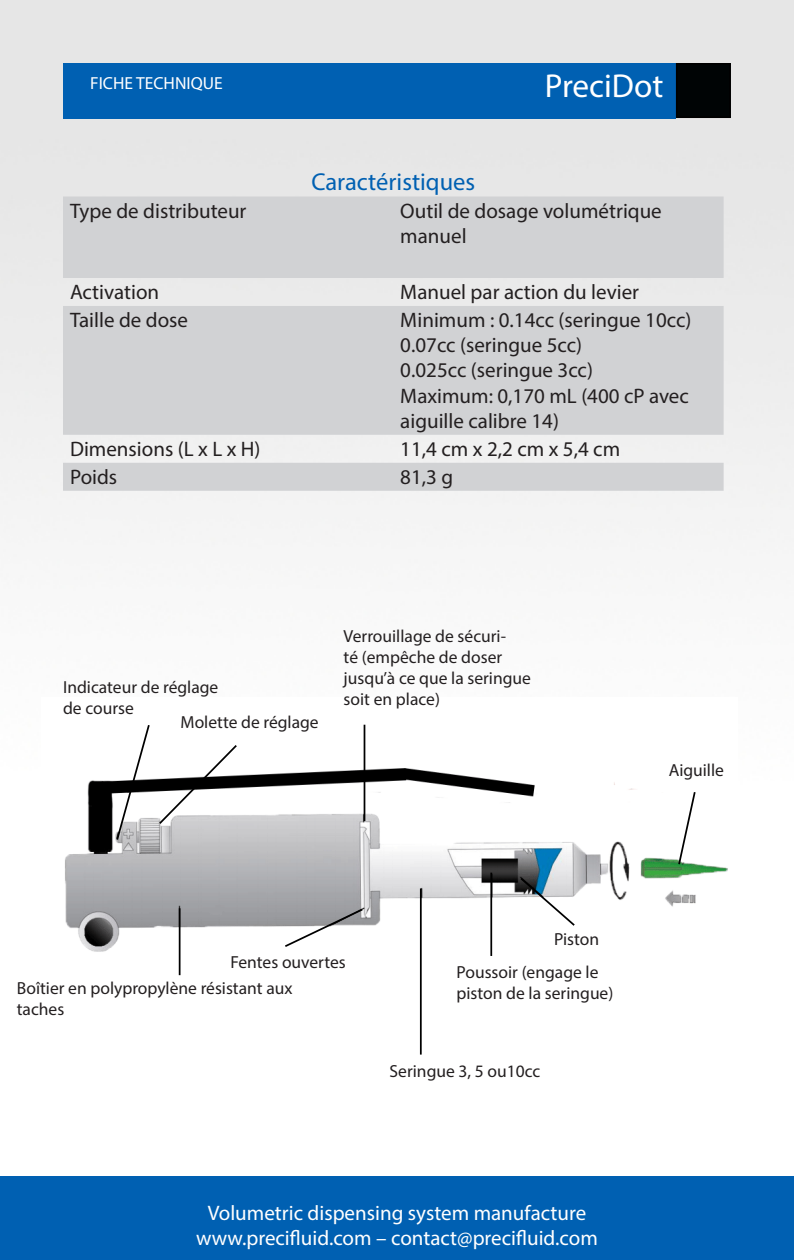
<style>
.page{position:relative;width:794px;height:1260px;background:#fff}
.page>*{position:absolute;margin:0;border:0;box-sizing:border-box;transform-origin:0 0}
.t1{font:33.25px "Myriad Pro";color:#fff}
.t2{font:24.5px "Myriad Pro";color:#0060b2}
.t3{font:21px/25.2px "Myriad Pro";color:#231f20}
.t4{font:21px/25.2px "Myriad Pro";color:#fff;text-align:center}
.t5{font:17.5px/21px "Myriad Pro";color:#231f20}
.t6{font:17.5px "Myriad Pro";color:#fff}
</style>
<div class="page">
<img style="left:0;top:0;width:794px;height:1177px">
<div style="left:63px;top:63px;width:613px;height:55px;background:#0060b2"></div>
<div style="left:676px;top:63px;width:55px;height:55px;background:#000405"></div>
<div style="left:0;top:1177px;width:794px;height:83px;background:#0060b2"></div>
<svg style="left:63px;top:197px;width:660px;height:294px;background:#d6d7d8"></svg>
<img style="left:41px;top:698px;width:696px;height:349px">
<svg style="left:115px;top:723px;width:36px;height:119px"></svg>
<svg style="left:157px;top:743px;width:82px;height:83px"></svg>
<hr style="left:363px;top:725px;width:2px;height:96px;background:#000">
<hr style="left:420px;top:888px;width:2px;height:167px;background:#000">
<hr style="left:490px;top:873px;width:2px;height:83px;background:#000">
<svg style="left:518px;top:876px;width:58px;height:52px"></svg>
<hr style="left:179px;top:908px;width:1px;height:67px;background:#000">
<svg style="left:283px;top:907px;width:81px;height:42px"></svg>
<svg style="left:677px;top:790px;width:20px;height:76px"></svg>
<p class="t6" style="left:90px;top:72px;width:134px">FICHE TECHNIQUE</p>
<h1 class="t1" style="left:545px;top:65px;width:120px">PreciDot</h1>
<p class="t2" style="left:311px;top:166px;width:165px">Caractéristiques</p>
<p class="t3" style="left:70px;top:198px;width:178px">Type de distributeur</p>
<p class="t3" style="left:400px;top:198px;width:263px">Outil de dosage volumétrique</p>
<p class="t3" style="left:400px;top:223px;width:68px">manuel</p>
<p class="t3" style="left:70px;top:279px;width:91px">Activation</p>
<p class="t3" style="left:400px;top:279px;width:240px">Manuel par action du levier</p>
<p class="t3" style="left:70px;top:307px;width:120px">Taille de dose</p>
<p class="t3" style="left:400px;top:307px;width:293px">Minimum : 0.14cc (seringue 10cc)</p>
<p class="t3" style="left:400px;top:332px;width:183px">0.07cc (seringue 5cc)</p>
<p class="t3" style="left:400px;top:357px;width:194px">0.025cc (seringue 3cc)</p>
<p class="t3" style="left:400px;top:383px;width:290px">Maximum: 0,170 mL (400 cP avec aiguille calibre 14)</p>
<p class="t3" style="left:70px;top:436px;width:192px">Dimensions (L x L x H)</p>
<p class="t3" style="left:400px;top:436px;width:221px">11,4 cm x 2,2 cm x 5,4 cm</p>
<p class="t3" style="left:70px;top:464px;width:49px">Poids</p>
<p class="t3" style="left:400px;top:464px;width:54px">81,3 g</p>
<p class="t5" style="left:63px;top:676px;width:157px">Indicateur de réglage de course</p>
<p class="t5" style="left:180px;top:712px;width:140px">Molette de réglage</p>
<p class="t5" style="left:344px;top:625px;width:189px">Verrouillage de sécuri-<br>té (empêche de doser jusqu’à ce que la seringue soit en place)</p>
<p class="t3" style="left:405px;top:691px;width:69px">114mm</p>
<p class="t5" style="left:668px;top:759px;width:57px">Aiguille</p>
<p class="t5" style="left:230px;top:951px;width:117px">Fentes ouvertes</p>
<p class="t5" style="left:17px;top:977px;width:277px">Boîtier en polypropylène résistant aux taches</p>
<p class="t5" style="left:554px;top:928px;width:47px">Piston</p>
<p class="t5" style="left:456px;top:962px;width:158px">Poussoir (engage le piston de la seringue)</p>
<p class="t5" style="left:389px;top:1061px;width:152px">Seringue 3, 5 ou10cc</p>
<p class="t4" style="left:196px;top:1200px;width:403px">Volumetric dispensing system manufacture www.precifluid.com – contact@precifluid.com</p>
</div>
